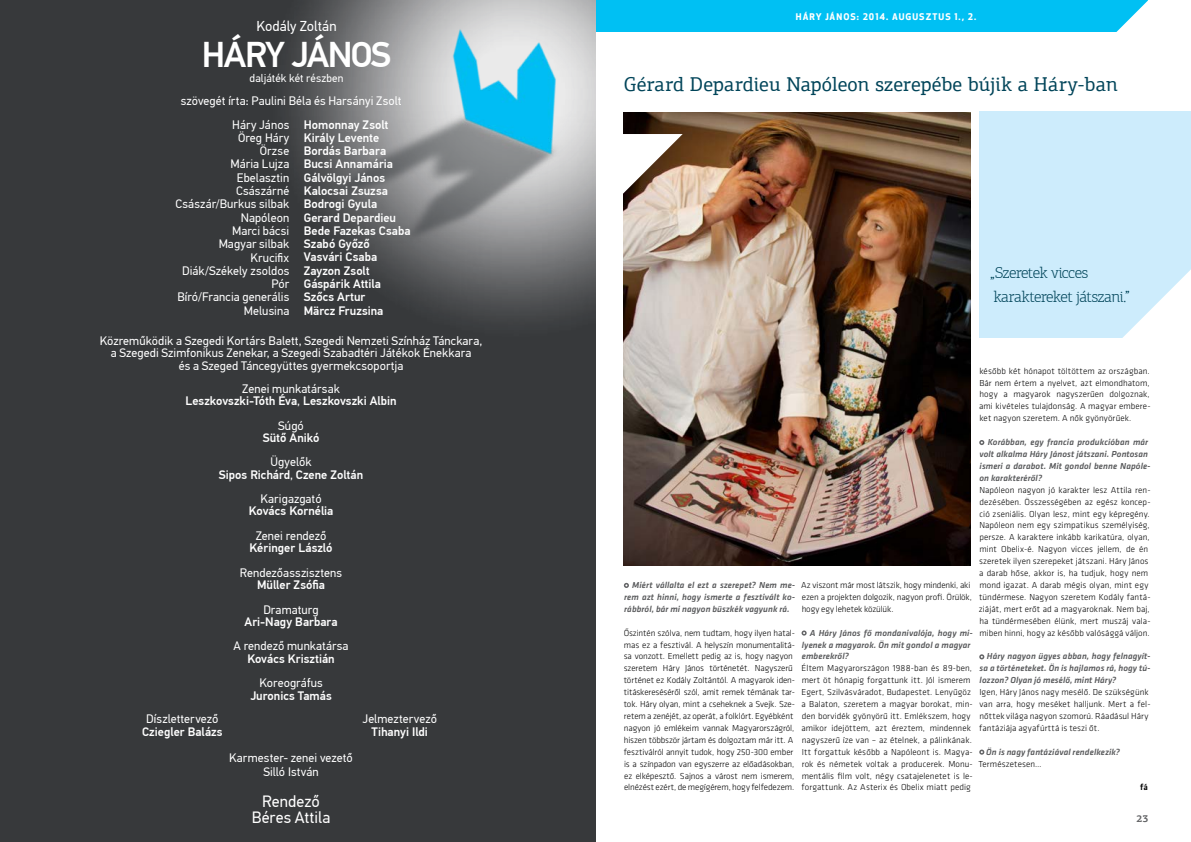
<style>
.page{position:relative;width:1191px;height:842px;background:#fff}
.page>*{position:absolute;margin:0;border:0;box-sizing:border-box;transform-origin:0 0}
.t1{font:500 35.8px "PF Din Text Pro";letter-spacing:-.045em;color:#fff}
.t2{font:20px "PF Agora Slab Pro";letter-spacing:.01em;color:#004459}
.t3{font:16.4px/16.4px "PF Din Text Pro";letter-spacing:.005em;color:#fff;text-align:center}
.t4{font:300 16px/23.8px "PF Agora Slab Pro";letter-spacing:-.03em;color:#004459}
.t5{font:14.3px "PF Din Text Pro";letter-spacing:.005em;color:#fff}
.t6{font:12.3px/13.3px "PF Din Text Pro";letter-spacing:.005em;color:#fff;text-align:center}
.t7{font:500 12.3px/13.3px "PF Din Text Pro";color:#fff;text-align:center}
.t8{font:11.2px "PF Din Text Pro";letter-spacing:.01em;color:#fff}
.t9{font:700 10px "PF Agora Slab Pro";color:#636466}
.t10{font:300 9px/11.9px "Klavika";color:#000}
.t11{font:italic 500 9px/11.9px "Klavika";letter-spacing:.01em;color:#58595b;text-align:justify}
.t12{font:700 9px "Apex New";letter-spacing:.12em;color:#fff}
.t13{font:500 9px "Klavika";color:#000}
.s1{font-weight:400}
</style>
<div class="page">
<svg style="left:624px;top:583px;width:5px;height:5px"></svg>
<svg style="left:801px;top:630px;width:5px;height:6px"></svg>
<svg style="left:979px;top:440px;width:5px;height:5px"></svg>
<svg style="left:979px;top:654px;width:5px;height:5px"></svg>
<svg style="left:979px;top:749px;width:5px;height:6px"></svg>
<div style="left:595px;top:0;width:553px;height:31px;background:#00c0f3"></div>
<svg style="left:1114px;top:0;width:34px;height:32px"></svg>
<div style="left:979px;top:111px;width:212px;height:227px;background:#cdecfc"></div>
<div style="left:0;top:0;width:595px;height:842px;background:#37393b"></div>
<img style="left:289px;top:0;width:306px;height:320px">
<img style="left:306px;top:10px;width:275px;height:252px">
<img style="left:624px;top:113px;width:346px;height:452px">
<svg style="left:623px;top:134px;width:59px;height:60px"></svg>
<svg style="left:1122px;top:269px;width:69px;height:69px"></svg>
<h3 class="t5" style="left:256px;top:18px;width:82px">Kodály Zoltán</h3>
<h1 class="t1" style="left:202px;top:33px;width:191px">HÁRY JÁNOS</h1>
<p class="t8" style="left:250px;top:72px;width:95px">daljáték két részben</p>
<h3 class="t6" style="left:175px;top:118px;width:115px;text-align:right">Háry János<br>Öreg Háry<br>Örzse<br>Mária Lujza<br>Ebelasztin<br>Császárné<br>Császár/Burkus silbak<br>Napóleon<br>Marci bácsi<br>Magyar silbak<br>Krucifix<br>Diák/Székely zsoldos<br>Pór<br>Bíró/Francia generális<br>Melusina</h3>
<h3 class="t7" style="left:304px;top:118px;width:108px;text-align:left">Homonnay Zsolt<br>Király Levente<br>Bordás Barbara<br>Bucsi Annamária<br>Gálvölgyi János<br>Kalocsai Zsuzsa<br>Bodrogi Gyula<br>Gerard Depardieu<br>Bede Fazekas Csaba<br>Szabó Győző<br>Vasvári Csaba<br>Zayzon Zsolt<br>Gáspárik Attila<br>Szőcs Artur<br>Märcz Fruzsina</h3>
<h3 class="t6" style="left:181px;top:94px;width:222px">szövegét írta: Paulini Béla és Harsányi Zsolt</h3>
<h3 class="t6" style="left:100px;top:335px;width:384px;line-height:12.3px">Közreműködik a Szegedi Kortárs Balett, Szegedi Nemzeti Színház Tánckara, a Szegedi Szimfonikus Zenekar, a Szegedi Szabadtéri Játékok Énekkara<br>és a Szeged Táncegyüttes gyermekcsoportja</h3>
<h3 class="t7" style="left:185px;top:382px;width:213px;line-height:12.3px"><span class="s1">Zenei munkatársak<br></span>Leszkovszki-Tóth Éva<span class="s1">,</span> Leszkovszki Albin</h3>
<h3 class="t6" style="left:278px;top:419px;width:27px">Súgó</h3>
<h3 class="t7" style="left:263px;top:431px;width:58px">Sütő Anikó</h3>
<h3 class="t7" style="left:219px;top:456px;width:146px;line-height:12.3px"><span class="s1">Ügyelők<br></span>Sipos Richárd<span class="s1">,</span> Czene Zoltán</h3>
<h3 class="t6" style="left:260px;top:492px;width:63px">Karigazgató</h3>
<h3 class="t7" style="left:249px;top:505px;width:86px">Kovács Kornélia</h3>
<h3 class="t6" style="left:256px;top:529px;width:72px">Zenei rendező</h3>
<h3 class="t7" style="left:250px;top:541px;width:84px">Kéringer László</h3>
<h3 class="t6" style="left:240px;top:566px;width:104px">Rendezőasszisztens</h3>
<h3 class="t7" style="left:257px;top:578px;width:69px">Müller Zsófia</h3>
<h3 class="t6" style="left:263px;top:603px;width:57px">Dramaturg</h3>
<h3 class="t7" style="left:244px;top:615px;width:95px">Ari-Nagy Barbara</h3>
<h3 class="t6" style="left:234px;top:640px;width:116px">A rendező munkatársa</h3>
<h3 class="t7" style="left:247px;top:652px;width:89px">Kovács Krisztián</h3>
<h3 class="t6" style="left:259px;top:676px;width:65px">Koreográfus</h3>
<h3 class="t7" style="left:250px;top:689px;width:83px">Juronics Tamás</h3>
<h3 class="t6" style="left:146px;top:712px;width:74px">Díszlettervező</h3>
<h3 class="t7" style="left:142px;top:725px;width:82px">Cziegler Balázs</h3>
<h3 class="t6" style="left:229px;top:750px;width:125px;line-height:14.3px">Karmester- zenei vezető<br>Silló István</h3>
<h3 class="t3" style="left:252px;top:793px;width:80px">Rendező<br>Béres Attila</h3>
<h3 class="t6" style="left:362px;top:712px;width:76px">Jelmeztervező</h3>
<h3 class="t7" style="left:371px;top:725px;width:58px">Tihanyi Ildi</h3>
<p class="t12" style="left:796px;top:10px;width:182px">HÁRY JÁNOS: 2014. AUGUSZTUS 1., 2.</p>
<h2 class="t2" style="left:624px;top:72px;width:495px">Gérard Depardieu Napóleon szerepébe bújik a Háry-ban</h2>
<h3 class="t4" style="left:990px;top:261px;width:141px">„Szeretek vicces karaktereket játszani.”</h3>
<p class="t10" style="left:979px;top:365px;width:173px;text-align:justify">később két hónapot töltöttem az országban.<br>Bár nem értem a nyelvet, azt elmondhatom, hogy a magyarok nagyszerűen dolgoznak, ami kivételes tulajdonság. A magyar embere&shy;ket nagyon szeretem. A nők gyönyörűek.</p>
<p class="t11" style="left:979px;top:436px;width:173px;text-align:left;text-indent:8px">Korábban, egy francia produkcióban már volt alkalma Háry Jánost játszani. Pontosan ismeri a darabot. Mit gondol benne Napóle&shy;on karakteréről?</p>
<p class="t10" style="left:979px;top:484px;width:173px">Napóleon nagyon jó karakter lesz Attila ren&shy;dezésében. Összességében az egész koncep&shy;ció zseniális. Olyan lesz, mint egy képregény.<br>Napóleon nem egy szimpatikus személyiség, persze. A karaktere inkább karikatúra, olyan, mint Obelix-é. Nagyon vicces jellem, de én szeretek ilyen szerepeket játszani. Háry János a darab hőse, akkor is, ha tudjuk, hogy nem mond igazat. A darab mégis olyan, mint egy tündérmese. Nagyon szeretem Kodály fantá&shy;ziáját, mert erőt ad a magyaroknak. Nem baj, ha tündérmesében élünk, mert muszáj vala&shy;miben hinni, hogy az később valósággá váljon.</p>
<p class="t11" style="left:979px;top:651px;width:172px;text-indent:7px">Háry nagyon ügyes abban, hogy felnagyít&shy;sa a történeteket. Ön is hajlamos rá, hogy tú&shy;lozzon? Olyan jó mesélő, mint Háry?</p>
<p class="t10" style="left:979px;top:686px;width:173px">Igen, Háry János nagy mesélő. De szükségünk van arra, hogy meséket halljunk. Mert a fel&shy;nőttek világa nagyon szomorú. Ráadásul Háry fantáziája agyafúrttá is teszi őt.</p>
<p class="t11" style="left:986px;top:746px;width:135px">Ön is nagy fantáziával rendelkezik?</p>
<p class="t10" style="left:978px;top:758px;width:65px">Természetesen…</p>
<p class="t13" style="left:1140px;top:782px;width:9px">fá</p>
<p class="t11" style="left:624px;top:579px;width:172px;text-indent:8px">Miért vállalta el ezt a szerepet? Nem me&shy;rem azt hinni, hogy ismerte a fesztivált ko&shy;rábbról, bár mi nagyon büszkék vagyunk rá.</p>
<p class="t10" style="left:623px;top:627px;width:173px">Őszintén szólva, nem tudtam, hogy ilyen hatal&shy;mas ez a fesztivál. A helyszín monumentalitá&shy;sa vonzott. Emellett pedig az is, hogy nagyon szeretem Háry János történetét. Nagyszerű történet ez Kodály Zoltántól. A magyarok iden&shy;titáskereséséről szól, amit remek témának tar&shy;tok. Háry olyan, mint a cseheknek a Svejk. Sze&shy;retem a zenéjét, az operát, a folklórt. Egyébként nagyon jó emlékeim vannak Magyarországról, hiszen többször jártam és dolgoztam már itt. A fesztiválról annyit tudok, hogy 250-300 ember is a színpadon van egyszerre az előadásokban, ez elképesztő. Sajnos a várost nem ismerem, elnézést ezért, de megígérem, hogy felfedezem.</p>
<p class="t10" style="left:801px;top:579px;width:172px">Az viszont már most látszik, hogy mindenki, aki ezen a projekten dolgozik, nagyon profi. Örülök, hogy egy lehetek közülük.</p>
<p class="t11" style="left:802px;top:627px;width:172px;text-align:left;text-indent:8px">A Háry János fő mondanivalója, hogy mi&shy;lyenek a magyarok. Ön mit gondol a magyar emberekről?</p>
<p class="t10" style="left:801px;top:662px;width:173px">Éltem Magyarországon 1988-ban és 89-ben, mert öt hónapig forgattunk itt. Jól ismerem Egert, Szilvásváradot, Budapestet. Lenyűgöz a Balaton, szeretem a magyar borokat, min&shy;den borvidék gyönyörű itt. Emlékszem, hogy amikor idejöttem, azt éreztem, mindennek nagyszerű íze van – az ételnek, a pálinkának.<br>Itt forgattuk később a Napóleont is. Magya&shy;rok és németek voltak a producerek. Monu&shy;mentális film volt, négy csatajelenetet is le&shy;forgattunk. Az Asterix és Obelix miatt pedig</p>
<p class="t9" style="left:1136px;top:812px;width:13px">23</p>
</div>
